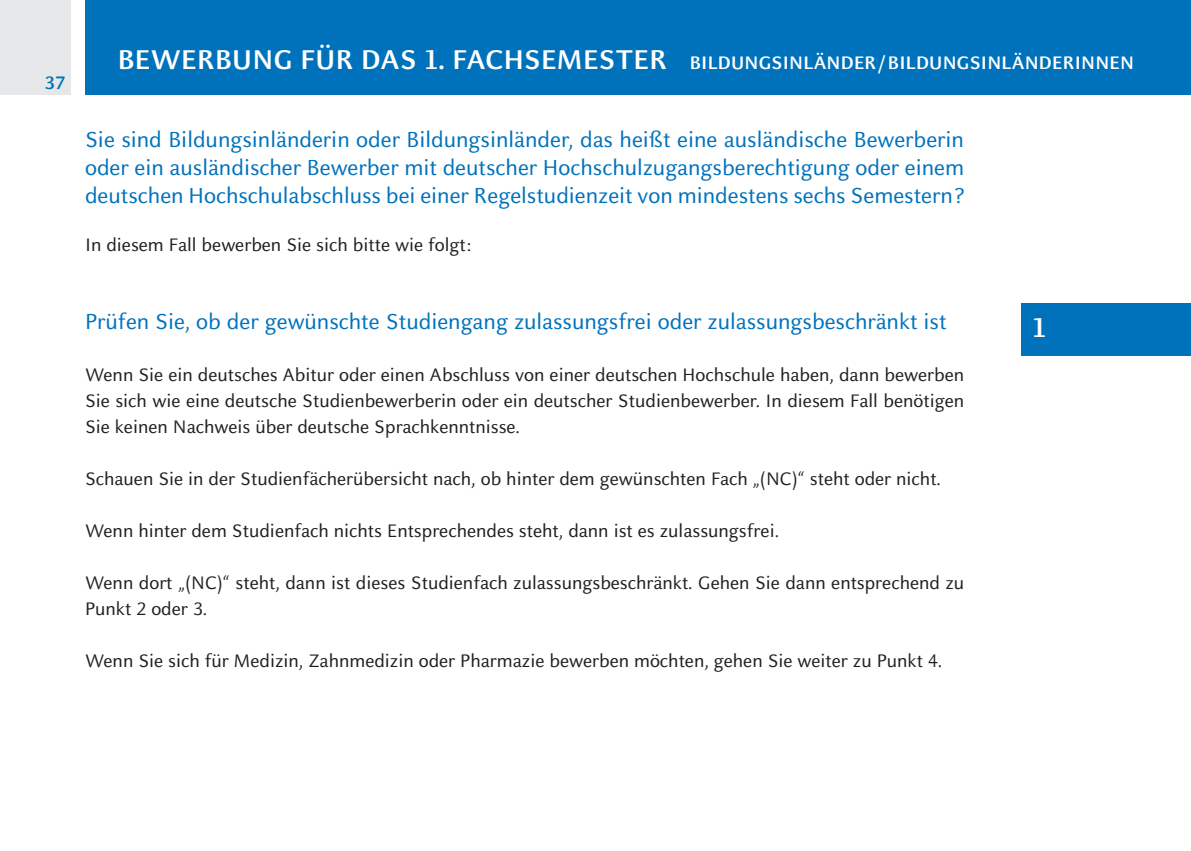
<style>
.page{position:relative;width:1191px;height:851px;background:#fff}
.page>*{position:absolute;margin:0;border:0;box-sizing:border-box;transform-origin:0 0}
.t1{font:700 30px "Celeste Sans Pro";color:#fff}
.t2{font:24px/28px "Celeste Sans Pro";color:#0072bc}
.t3{font:20px/26px "Celeste Sans Pro";color:#231f20;text-align:justify}
.t4{font:700 20px "Celeste Sans Pro";letter-spacing:.01em;color:#fff}
.t5{font:700 20px "Celeste Sans Pro";color:#0072bc}
.s1{font-size:30px}
</style>
<div class="page">
<div style="left:85px;top:0;width:1106px;height:95px;background:#0072bc"></div>
<div style="left:0;top:0;width:71px;height:95px;background:#e6e7e9"></div>
<div style="left:1020px;top:303px;width:171px;height:52px;background:#0072bc"></div>
<p class="t5" style="left:45px;top:70px;width:22px">37</p>
<p class="t4" style="left:118px;top:50px;width:1018px"><span class="s1">BEWERBUNG FÜR DAS 1. FACHSEMESTER</span> BILDUNGSINLÄNDER/BILDUNGSINLÄNDERINNEN</p>
<p class="t2" style="left:85px;top:125px;width:880px">Sie sind Bildungsinländerin oder Bildungsinländer, das heißt eine ausländische Bewerberin</p>
<p class="t2" style="left:85px;top:153px;width:880px">oder ein ausländischer Bewerber mit deutscher Hochschulzugangsberechtigung oder einem deutschen Hochschulabschluss bei einer Regelstudienzeit von mindestens sechs Semestern?</p>
<p class="t3" style="left:85px;top:231px;width:388px">In diesem Fall bewerben Sie sich bitte wie folgt:</p>
<p class="t2" style="left:85px;top:307px;width:863px">Prüfen Sie, ob der gewünschte Studiengang zulassungsfrei oder zulassungsbeschränkt ist</p>
<p class="t3" style="left:85px;top:361px;width:880px">Wenn Sie ein deutsches Abitur oder einen Abschluss von einer deutschen Hochschule haben, dann bewerben Sie sich wie eine deutsche Studienbewerberin oder ein deutscher Studienbewerber. In diesem Fall benötigen Sie keinen Nachweis über deutsche Sprachkenntnisse.</p>
<p class="t3" style="left:85px;top:465px;width:857px">Schauen Sie in der Studienfächerübersicht nach, ob hinter dem gewünschten Fach „(NC)“ steht oder nicht.</p>
<p class="t3" style="left:85px;top:517px;width:695px">Wenn hinter dem Studienfach nichts Entsprechendes steht, dann ist es zulassungsfrei.</p>
<p class="t3" style="left:85px;top:569px;width:880px">Wenn dort „(NC)“ steht, dann ist dieses Studienfach zulassungsbeschränkt. Gehen Sie dann entsprechend zu<br>Punkt 2 oder 3.</p>
<p class="t3" style="left:85px;top:647px;width:858px">Wenn Sie sich für Medizin, Zahnmedizin oder Pharmazie bewerben möchten, gehen Sie weiter zu Punkt 4.</p>
<p class="t1" style="left:1032px;top:308px;width:15px">1</p>
</div>
